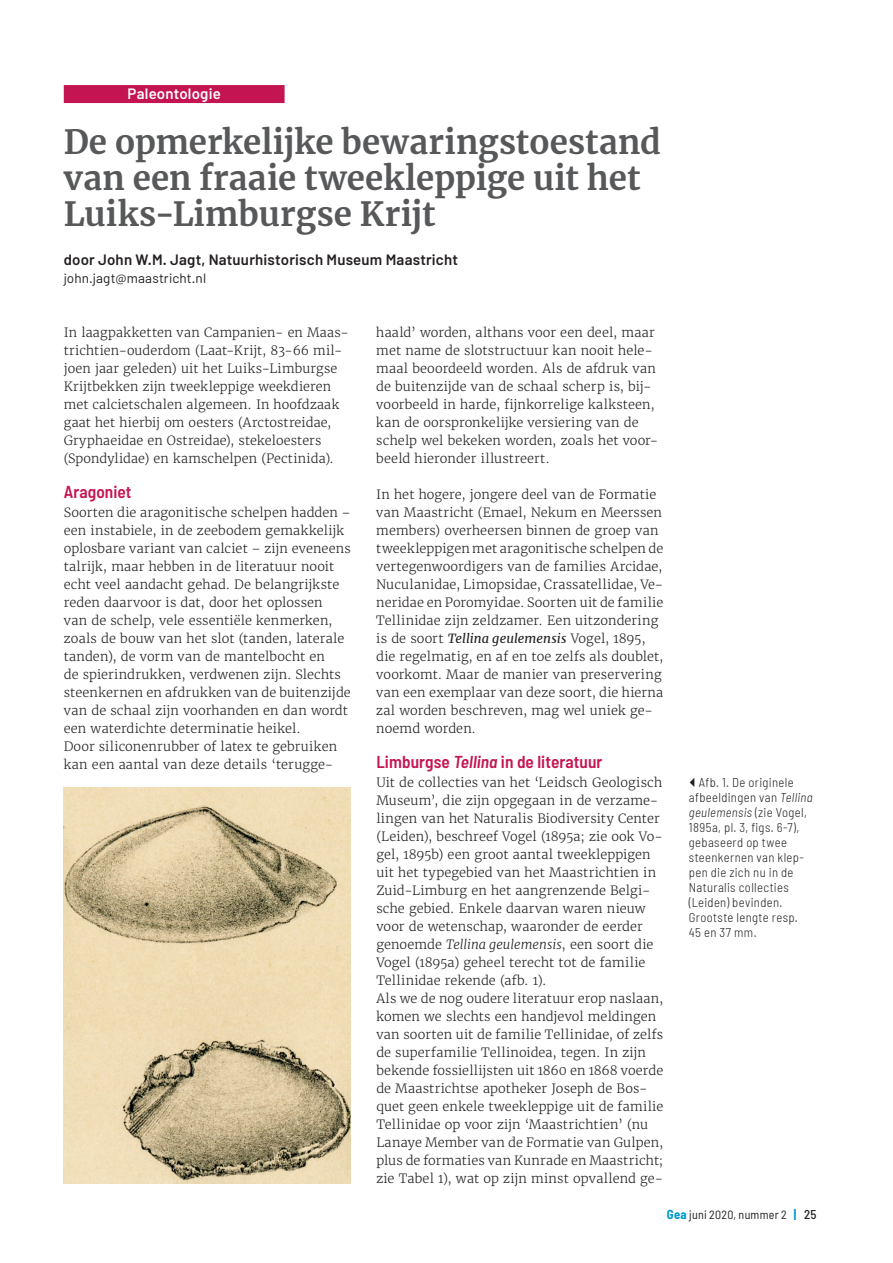
<style>
.page{position:relative;width:893px;height:1263px;background:#fff}
.page>*{position:absolute;margin:0;border:0;box-sizing:border-box;transform-origin:0 0}
.t1{font:700 33px/36px "Merriweather";letter-spacing:.005em;color:#57585a}
.t2{font:600 semi-condensed 17.25px "Barlow";letter-spacing:.005em;color:#c41552}
.t3{font:600 15px "Barlow";letter-spacing:.015em;color:#231f20}
.t4{font:600 15px "Barlow";letter-spacing:.01em;color:#fff}
.t5{font:13.5px "Barlow";letter-spacing:.01em;color:#231f20}
.t6{font:300 12.75px/18px "Merriweather";letter-spacing:.01em;color:#231f20}
.t7{font:300 semi-condensed 12.75px/15px "Barlow";letter-spacing:.03em;color:#231f20}
.t8{font:semi-condensed 12px "Barlow";letter-spacing:.02em;color:#231f20}
.s1{font-weight:400;font-style:italic}
.s2{font-style:italic}
.s3{font-weight:700;font-size:12.75px;color:#0099d1}
.s4{font-weight:500;font-size:12.75px}
</style>
<div class="page">
<div style="left:64px;top:85px;width:221px;height:18px;background:#c41552"></div>
<img style="left:64px;top:787px;width:287px;height:396px">
<p class="t4" style="left:128px;top:84px;width:95px">Paleontologie</p>
<h1 class="t1" style="left:64px;top:123px;width:599px">De opmerkelijke bewaringstoestand van een fraaie tweekleppige uit het<br>Luiks-Limburgse Krijt</h1>
<p class="t3" style="left:64px;top:250px;width:396px">door John W.M. Jagt, Natuurhistorisch Museum Maastricht</p>
<p class="t5" style="left:64px;top:270px;width:144px">john.jagt@maastricht.nl</p>
<p class="t6" style="left:64px;top:324px;width:286px">In laagpakketten van Campanien- en Maas&shy;trichtien-ouderdom (Laat-Krijt, 83-66 mil&shy;joen jaar geleden) uit het Luiks-Limburgse Krijtbekken zijn tweekleppige weekdieren met calcietschalen algemeen. In hoofdzaak gaat het hierbij om oesters (Arctostreidae, Gryphaeidae en Ostreidae), stekeloesters (Spondylidae) en kamschelpen (Pectinida).</p>
<h2 class="t2" style="left:64px;top:479px;width:69px">Aragoniet</h2>
<p class="t6" style="left:64px;top:504px;width:289px">Soorten die aragonitische schelpen hadden – een instabiele, in de zeebodem gemakkelijk oplosbare variant van calciet – zijn eveneens talrijk, maar hebben in de literatuur nooit echt veel aandacht gehad. De belangrijkste reden daarvoor is dat, door het oplossen<br>van de schelp, vele essentiële kenmerken, zoals de bouw van het slot (tanden, laterale tanden), de vorm van de mantelbocht en<br>de spierindrukken, verdwenen zijn. Slechts steenkernen en afdrukken van de buitenzijde van de schaal zijn voorhanden en dan wordt een waterdichte determinatie heikel.<br>Door siliconenrubber of latex te gebruiken kan een aantal van deze details ‘terugge-</p>
<p class="t6" style="left:376px;top:324px;width:283px">haald’ worden, althans voor een deel, maar met name de slotstructuur kan nooit hele&shy;maal beoordeeld worden. Als de afdruk van de buitenzijde van de schaal scherp is, bij&shy;voorbeeld in harde, fijnkorrelige kalksteen, kan de oorspronkelijke versiering van de schelp wel bekeken worden, zoals het voor&shy;beeld hieronder illustreert.</p>
<p class="t6" style="left:376px;top:486px;width:289px">In het hogere, jongere deel van de Formatie van Maastricht (Emael, Nekum en Meerssen members) overheersen binnen de groep van tweekleppigen met aragonitische schelpen de vertegenwoordigers van de families Arcidae, Nuculanidae, Limopsidae, Crassatellidae, Ve&shy;neridae en Poromyidae. Soorten uit de familie Tellinidae zijn zeldzamer. Een uitzondering is de soort <span class="s1">Tellina geulemensis</span> Vogel, 1895, die regelmatig, en af en toe zelfs als doublet, voorkomt. Maar de manier van preservering van een exemplaar van deze soort, die hierna zal worden beschreven, mag wel uniek ge&shy;noemd worden.</p>
<h2 class="t2" style="left:376px;top:749px;width:228px">Limburgse <span class="s2">Tellina</span> in de literatuur</h2>
<p class="t6" style="left:376px;top:774px;width:289px">Uit de collecties van het ‘Leidsch Geologisch Museum’, die zijn opgegaan in de verzame&shy;lingen van het Naturalis Biodiversity Center (Leiden), beschreef Vogel (1895a; zie ook Vo&shy;gel, 1895b) een groot aantal tweekleppigen uit het typegebied van het Maastrichtien in Zuid-Limburg en het aangrenzende Belgi&shy;sche gebied. Enkele daarvan waren nieuw voor de wetenschap, waaronder de eerder genoemde <span class="s2">Tellina geulemensis</span>, een soort die Vogel (1895a) geheel terecht tot de familie Tellinidae rekende (afb. 1).<br>Als we de nog oudere literatuur erop naslaan, komen we slechts een handjevol meldingen van soorten uit de familie Tellinidae, of zelfs de superfamilie Tellinoidea, tegen. In zijn bekende fossiellijsten uit 1860 en 1868 voerde de Maastrichtse apotheker Joseph de Bos&shy;quet geen enkele tweekleppige uit de familie Tellinidae op voor zijn ‘Maastrichtien’ (nu Lanaye Member van de Formatie van Gulpen, plus de formaties van Kunrade en Maastricht; zie Tabel 1), wat op zijn minst opvallend ge-</p>
<p class="t7" style="left:689px;top:774px;width:125px;text-indent:10px">Afb. 1. De originele afbeeldingen van <span class="s2">Tellina geulemensis</span> (zie Vogel,<br>1895a, pl. 3, figs. 6-7), gebaseerd op twee steenkernen van klep&shy;pen die zich nu in de<br>Naturalis collecties (Leiden) bevinden.<br>Grootste lengte resp.<br>45 en 37 mm.</p>
<p class="t8" style="left:667px;top:1206px;width:151px"><span class="s3">Gea</span> juni 2020, nummer 2 <span class="s3">|</span> <span class="s4">25</span></p>
</div>
